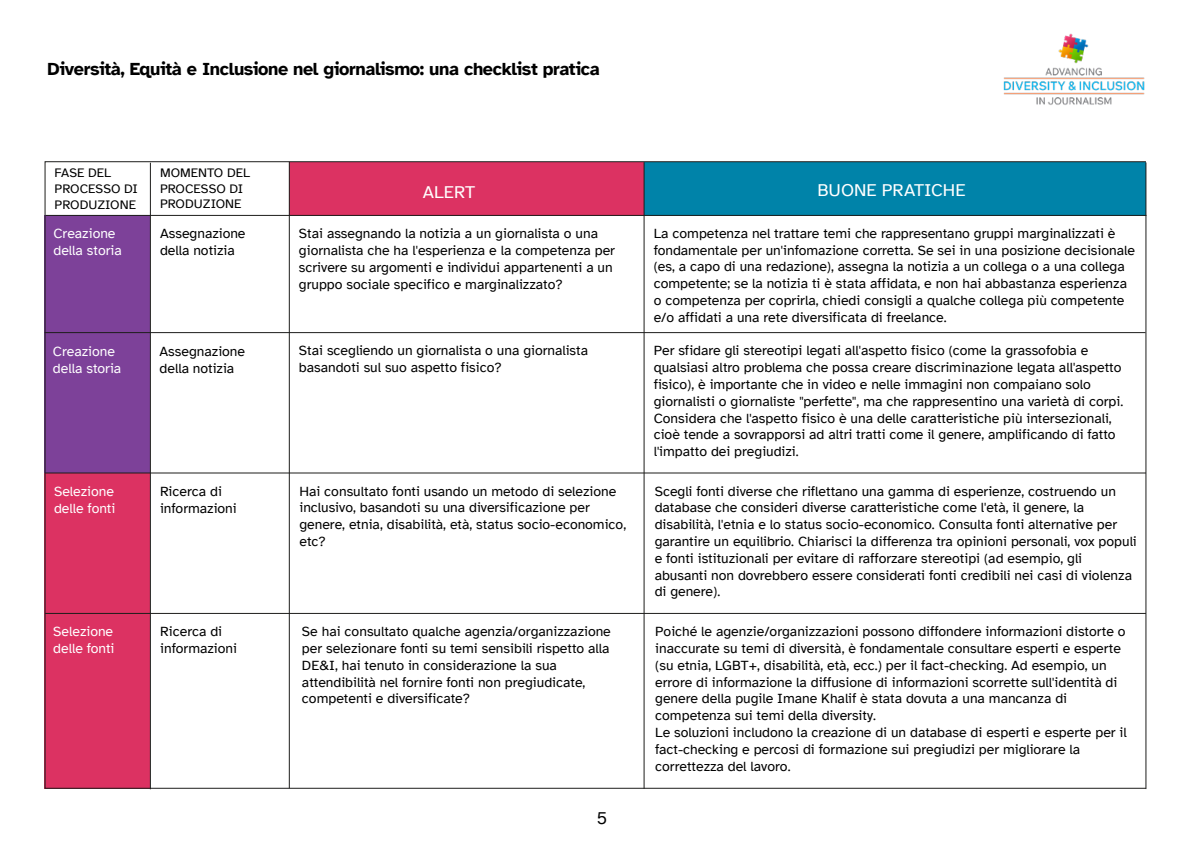
<style>
.page{position:relative;width:1191px;height:842px;background:#fff}
.page>*{position:absolute;margin:0;border:0;box-sizing:border-box;transform-origin:0 0}
.t1{font:700 18px "Atkinson Hyperlegible";letter-spacing:-.02em;color:#000}
.t2{font:18px "Atkinson Hyperlegible";color:#fff}
.t3{font:18px "Atkinson Hyperlegible";color:#000}
.t4{font:14px/16.8px "Atkinson Hyperlegible";color:#000}
.t5{font:14px/16.8px "Atkinson Hyperlegible";color:#fff}
.t6{font:13px/15.6px "Atkinson Hyperlegible";color:#000}
</style>
<div class="page">
<div style="left:45px;top:216px;width:105px;height:257px;background:#7d4199"></div>
<div style="left:45px;top:473px;width:105px;height:315px;background:#dc3262"></div>
<div style="left:289px;top:162px;width:355px;height:53px;background:#dc3262"></div>
<div style="left:644px;top:162px;width:501px;height:53px;background:#0083a9"></div>
<hr style="left:45px;top:613px;width:1101px;height:1px;background:#1d1d1b">
<hr style="left:45px;top:472px;width:1101px;height:1px;background:#1d1d1b">
<hr style="left:45px;top:332px;width:1100px;height:1px;background:#1d1d1b">
<hr style="left:46px;top:215px;width:1100px;height:1px;background:#1d1d1b">
<hr style="left:1145px;top:162px;width:1px;height:627px;background:#1d1d1b">
<hr style="left:643px;top:162px;width:1px;height:627px;background:#1d1d1b">
<hr style="left:289px;top:162px;width:1px;height:626px;background:#1d1d1b">
<hr style="left:150px;top:163px;width:1px;height:626px;background:#1d1d1b">
<img style="left:1003px;top:33px;width:142px;height:72px">
<p class="t1" style="left:48px;top:59px;width:553px">Diversità, Equità e Inclusione nel giornalismo: una checklist pratica</p>
<p class="t6" style="left:55px;top:165px;width:85px">FASE DEL<br>PROCESSO DI<br>PRODUZIONE</p>
<p class="t6" style="left:160px;top:165px;width:92px">MOMENTO DEL<br>PROCESSO DI<br>PRODUZIONE</p>
<p class="t5" style="left:53px;top:225px;width:70px">Creazione della storia</p>
<p class="t4" style="left:160px;top:225px;width:87px">Assegnazione della notizia</p>
<p class="t2" style="left:423px;top:182px;width:54px">ALERT</p>
<p class="t2" style="left:817px;top:180px;width:150px">BUONE PRATICHE</p>
<p class="t4" style="left:299px;top:225px;width:318px">Stai assegnando la notizia a un giornalista o una giornalista che ha l'esperienza e la competenza per scrivere su argomenti e individui appartenenti a un gruppo sociale specifico e marginalizzato?</p>
<p class="t4" style="left:653px;top:225px;width:483px">La competenza nel trattare temi che rappresentano gruppi marginalizzati è fondamentale per un'infomazione corretta. Se sei in una posizione decisionale (es, a capo di una redazione), assegna la notizia a un collega o a una collega competente; se la notizia ti è stata affidata, e non hai abbastanza esperienza o competenza per coprirla, chiedi consigli a qualche collega più competente e/o affidati a una rete diversificata di freelance.</p>
<p class="t5" style="left:53px;top:343px;width:70px">Creazione della storia</p>
<p class="t4" style="left:159px;top:343px;width:87px">Assegnazione della notizia</p>
<p class="t4" style="left:299px;top:342px;width:291px">Stai scegliendo un giornalista o una giornalista basandoti sul suo aspetto fisico?</p>
<p class="t4" style="left:653px;top:342px;width:471px">Per sfidare gli stereotipi legati all'aspetto fisico (come la grassofobia e qualsiasi altro problema che possa creare discriminazione legata all'aspetto fisico), è importante che in video e nelle immagini non compaiano solo giornalisti o giornaliste "perfette", ma che rappresentino una varietà di corpi.<br>Considera che l'aspetto fisico è una delle caratteristiche più intersezionali, cioè tende a sovrapporsi ad altri tratti come il genere, amplificando di fatto l'impatto dei pregiudizi.</p>
<p class="t5" style="left:54px;top:483px;width:63px">Selezione delle fonti</p>
<p class="t4" style="left:160px;top:483px;width:78px">Ricerca di informazioni</p>
<p class="t5" style="left:53px;top:623px;width:63px">Selezione delle fonti</p>
<p class="t4" style="left:160px;top:623px;width:78px">Ricerca di informazioni</p>
<p class="t4" style="left:299px;top:483px;width:328px">Hai consultato fonti usando un metodo di selezione inclusivo, basandoti su una diversificazione per genere, etnia, disabilità, età, status socio-economico, etc?</p>
<p class="t4" style="left:654px;top:483px;width:483px">Scegli fonti diverse che riflettano una gamma di esperienze, costruendo un database che consideri diverse caratteristiche come l'età, il genere, la disabilità, l'etnia e lo status socio-economico. Consulta fonti alternative per garantire un equilibrio. Chiarisci la differenza tra opinioni personali, vox populi e fonti istituzionali per evitare di rafforzare stereotipi (ad esempio, gli abusanti non dovrebbero essere considerati fonti credibili nei casi di violenza di genere).</p>
<p class="t4" style="left:302px;top:623px;width:310px">Se hai consultato qualche agenzia/organizzazione per selezionare fonti su temi sensibili rispetto alla DE&amp;I, hai tenuto in considerazione la sua attendibilità nel fornire fonti non pregiudicate, competenti e diversificate?</p>
<p class="t4" style="left:655px;top:623px;width:473px">Poiché le agenzie/organizzazioni possono diffondere informazioni distorte o inaccurate su temi di diversità, è fondamentale consultare esperti e esperte (su etnia, LGBT+, disabilità, età, ecc.) per il fact-checking. Ad esempio, un errore di informazione la diffusione di informazioni scorrette sull'identità di genere della pugile Imane Khalif è stata dovuta a una mancanza di competenza sui temi della diversity.<br>Le soluzioni includono la creazione di un database di esperti e esperte per il fact-checking e percosi di formazione sui pregiudizi per migliorare la correttezza del lavoro.</p>
<p class="t3" style="left:597px;top:807px;width:12px">5</p>
</div>
